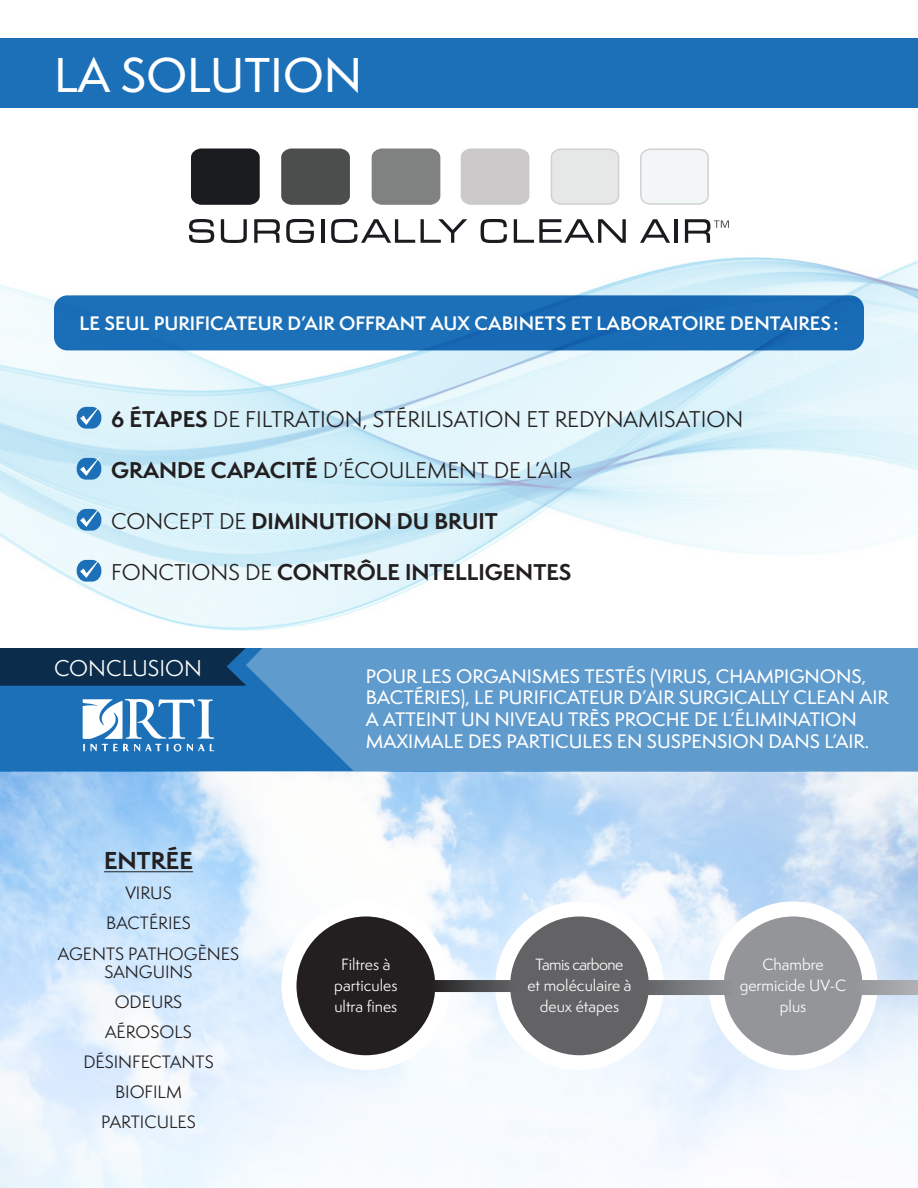
<style>
.page{position:relative;width:918px;height:1188px;background:#fff}
.page>*{position:absolute;margin:0;border:0;box-sizing:border-box;transform-origin:0 0}
.t1{font:500 45px "Semplicita Pro";color:#fff}
.t2{font:700 22.5px "Semplicita Pro";color:#231f20}
.t3{font:21px "Semplicita Pro";color:#231f20}
.t4{font:700 21px "Semplicita Pro";color:#231f20}
.t5{font:21px "Semplicita Pro";color:#fff}
.t6{font:500 18px/21.6px "Semplicita Pro";color:#fff}
.t7{font:600 18px "Semplicita Pro";color:#fff}
.t8{font:16.5px/18px "Semplicita Pro";color:#231f20;text-align:center}
.t9{font:15px/21px "Semplicita Pro";color:#fff;text-align:center}
.s1{font-weight:700}
.s2{font-weight:400}
</style>
<div class="page">
<div style="left:0;top:39px;width:918px;height:69px;background:#1c70b8"></div>
<img style="left:0;top:232px;width:918px;height:398px">
<div style="left:54px;top:295px;width:810px;height:55px;background:#1c70b8;border-radius:14px"></div>
<div style="left:0;top:648px;width:918px;height:123px;background:#1c70b8"></div>
<img style="left:0;top:771px;width:918px;height:417px">
<svg style="left:246px;top:648px;width:672px;height:123px;background:#5b97cb"></svg>
<div style="left:0;top:648px;width:246px;height:38px;background:#0b2d4b"></div>
<svg style="left:83px;top:699px;width:131px;height:53px"></svg>
<div style="left:191px;top:148px;width:69px;height:57px;background:#191b1e"></div>
<svg style="left:281px;top:148px;width:69px;height:57px;background:#525454"></svg>
<div style="left:372px;top:148px;width:68px;height:57px;background:#808181"></div>
<div style="left:461px;top:148px;width:68px;height:57px;background:#cbc9c9"></div>
<svg style="left:551px;top:149px;width:68px;height:56px;background:#e4e6e5"></svg>
<svg style="left:640px;top:149px;width:69px;height:56px"></svg>
<svg style="left:189px;top:219px;width:25px;height:24px"></svg>
<svg style="left:221px;top:219px;width:26px;height:24px"></svg>
<svg style="left:254px;top:219px;width:26px;height:24px"></svg>
<svg style="left:286px;top:219px;width:28px;height:24px"></svg>
<hr style="left:321px;top:219px;width:3px;height:24px;background:#191b1e">
<svg style="left:331px;top:219px;width:84px;height:24px"></svg>
<svg style="left:421px;top:219px;width:46px;height:24px"></svg>
<svg style="left:481px;top:219px;width:26px;height:24px"></svg>
<svg style="left:514px;top:219px;width:112px;height:24px"></svg>
<svg style="left:640px;top:219px;width:30px;height:24px"></svg>
<hr style="left:674px;top:219px;width:3px;height:24px;background:#191b1e">
<svg style="left:685px;top:219px;width:44px;height:24px"></svg>
<div style="left:77px;top:407px;width:24px;height:22px;background:#1c70b8;border-radius:10px"></div>
<svg style="left:80px;top:403px;width:22px;height:22px"></svg>
<div style="left:77px;top:458px;width:24px;height:22px;background:#1c70b8;border-radius:10px"></div>
<svg style="left:80px;top:454px;width:22px;height:22px"></svg>
<div style="left:77px;top:509px;width:24px;height:22px;background:#1c70b8;border-radius:10px"></div>
<svg style="left:80px;top:505px;width:22px;height:22px"></svg>
<div style="left:77px;top:560px;width:24px;height:22px;background:#1c70b8;border-radius:10px"></div>
<svg style="left:80px;top:556px;width:22px;height:22px"></svg>
<hr style="left:104px;top:872px;width:89px;height:1px;background:#231f20">
<div style="left:289px;top:909px;width:154px;height:154px;background:#231f20;border-radius:50%"></div>
<div style="left:281px;top:901px;width:169px;height:169px;border:15px solid #fff;border-radius:50%"></div>
<div style="left:503px;top:909px;width:153px;height:154px;background:#636366;border-radius:50%"></div>
<div style="left:495px;top:901px;width:169px;height:169px;border:15px solid #fff;border-radius:50%"></div>
<div style="left:716px;top:909px;width:154px;height:154px;background:#939598;border-radius:50%"></div>
<div style="left:709px;top:901px;width:168px;height:169px;border:15px solid #fff;border-radius:50%"></div>
<svg style="left:434px;top:980px;width:77px;height:12px"></svg>
<svg style="left:648px;top:980px;width:77px;height:15px"></svg>
<svg style="left:861px;top:980px;width:57px;height:15px"></svg>
<p class="t1" style="left:54px;top:44px;width:310px">LA SOLUTION</p>
<p class="t7" style="left:80px;top:310px;width:760px">LE SEUL PURIFICATEUR D’AIR OFFRANT AUX CABINETS ET LABORATOIRE DENTAIRES:</p>
<p class="t3" style="left:111px;top:404px;width:634px"><span class="s1">6 ÉTAPES</span> DE FILTRATION, STÉRILISATION ET REDYNAMISATION</p>
<p class="t3" style="left:111px;top:455px;width:462px"><span class="s1">GRANDE CAPACITÉ</span> D’ÉCOULEMENT DE L’AIR</p>
<p class="t4" style="left:111px;top:506px;width:388px"><span class="s2">CONCEPT DE</span> DIMINUTION DU BRUIT</p>
<p class="t4" style="left:111px;top:557px;width:462px"><span class="s2">FONCTIONS DE</span> CONTRÔLE INTELLIGENTES</p>
<p class="t5" style="left:54px;top:653px;width:149px">CONCLUSION</p>
<p class="t2" style="left:104px;top:843px;width:90px">ENTRÉE</p>
<p class="t8" style="left:125px;top:883px;width:48px">VIRUS</p>
<p class="t8" style="left:106px;top:913px;width:86px">BACTÉRIES</p>
<p class="t8" style="left:58px;top:945px;width:183px">AGENTS PATHOGÈNES<br>SANGUINS</p>
<p class="t8" style="left:115px;top:993px;width:69px">ODEURS</p>
<p class="t8" style="left:105px;top:1023px;width:88px">AÉROSOLS</p>
<p class="t8" style="left:83px;top:1053px;width:132px">DÉSINFECTANTS</p>
<p class="t8" style="left:115px;top:1083px;width:68px">BIOFILM</p>
<p class="t8" style="left:101px;top:1113px;width:96px">PARTICULES</p>
<p class="t6" style="left:366px;top:665px;width:524px">POUR LES ORGANISMES TESTÉS (VIRUS, CHAMPIGNONS, BACTÉRIES), LE PURIFICATEUR D’AIR SURGICALLY CLEAN AIR A ATTEINT UN NIVEAU TRÈS PROCHE DE L’ÉLIMINATION MAXIMALE DES PARTICULES EN SUSPENSION DANS L’AIR.</p>
<p class="t9" style="left:334px;top:954px;width:65px">Filtres à particules ultra fines</p>
<p class="t9" style="left:527px;top:954px;width:106px">Tamis carbone et moléculaire à deux étapes</p>
<p class="t9" style="left:740px;top:954px;width:108px">Chambre germicide UV-C plus</p>
</div>
